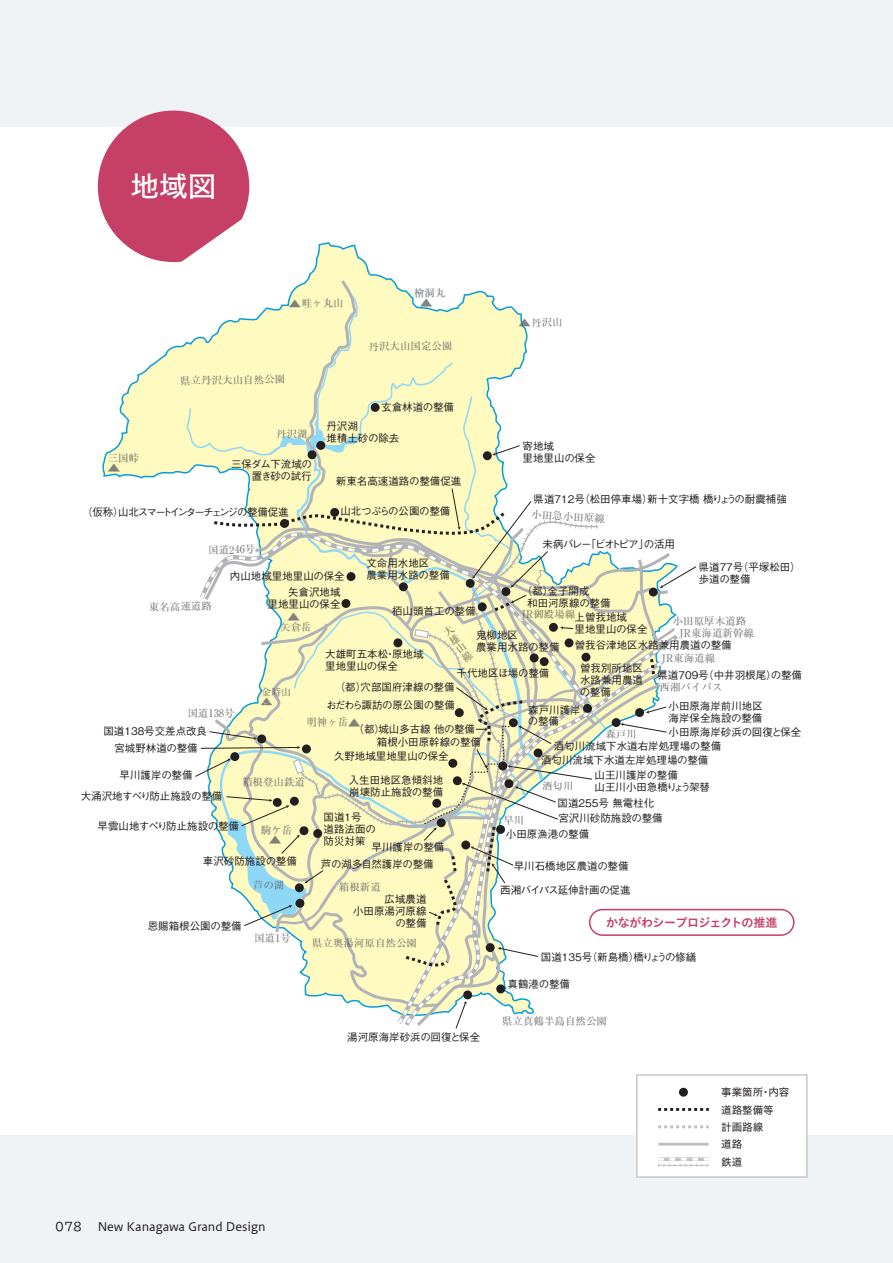
<style>
.page{position:relative;width:893px;height:1263px;background:#f0f3f5}
.page>*{position:absolute;margin:0;border:0;box-sizing:border-box;transform-origin:0 0}
.t1{font:28.65px "Hiragino UD Sans Std N W5";color:#fff}
.t2{font:12px "Hiragino UD Sans Std N W6";letter-spacing:-.045em;color:#c53f67}
.t3{font:11.7px "Hiragino UD Sans Std W4";color:#231f20}
.t4{font:11.7px "TBUD Go Std";color:#231f20}
.t5{font:500 10.5px/12px "Gothic BBB Pro";color:#231f20}
.t6{font:500 10.5px/11.6px "Ryumin Pro";color:#808285}
.t7{font:500 10.5px/12px "Gothic BBB Pro";letter-spacing:-.03em;color:#231f20;text-align:right}
.t8{font:500 10.5px "Ryumin Pro";color:#828175}
.t9{font:500 10.5px "Gothic BBB Pro";letter-spacing:-.16em;color:#231f20}
.t10{font:10.5px/17.4px "Hiragino UD Sans Std N W4";color:#231f20}
.t11{font:500 10.5px "Gothic BBB Pro";letter-spacing:-.115em;color:#231f20}
.t12{font:500 10.5px/10.5px "Ryumin Pro";color:#827f63;text-align:justify}
.t13{font:500 10.5px "Gothic BBB Pro";letter-spacing:-.025em;color:#231f20}
</style>
<div class="page">
<div style="left:0;top:128px;width:893px;height:1007px;background:#fff"></div>
<svg style="left:102px;top:242px;width:291px;height:237px"></svg>
<div style="left:589px;top:909px;width:205px;height:27px;border:2px solid #c53f67;border-radius:13px"></div>
<div style="left:637px;top:1075px;width:170px;height:102px;background:#fff"></div>
<div style="left:636px;top:1074px;width:172px;height:104px;border:2px solid #c7c8ca"></div>
<hr style="left:658px;top:1143px;width:50px;height:2px;background:#bebfc2">
<div style="left:679px;top:1088px;width:9px;height:9px;background:#231f20;border-radius:50%"></div>
<svg style="left:658px;top:1108px;width:51px;height:3px"></svg>
<svg style="left:658px;top:1125px;width:51px;height:3px"></svg>
<hr style="left:658px;top:1157px;width:51px;height:4px;background:#dddede">
<svg style="left:658px;top:1158px;width:51px;height:9px"></svg>
<svg style="left:98px;top:111px;width:151px;height:151px"></svg>
<svg style="left:108px;top:453px;width:31px;height:19px"></svg>
<svg style="left:149px;top:280px;width:597px;height:749px"></svg>
<h1 class="t1" style="left:130px;top:165px;width:88px">地域図</h1>
<p class="t8" style="left:180px;top:373px;width:106px;rotate:-1deg">県立丹沢大山自然公園</p>
<p class="t8" style="left:302px;top:295px;width:43px;rotate:-1deg">畦ヶ丸山</p>
<p class="t8" style="left:368px;top:339px;width:85px;rotate:-1deg">丹沢大山国定公園</p>
<p class="t5" style="left:381px;top:399px;width:74px">玄倉林道の整備</p>
<p class="t5" style="left:326px;top:419px;width:74px">丹沢湖<br>堆積土砂の除去</p>
<p class="t7" style="left:231px;top:456px;width:83px">三保ダム下流域の置き砂の試行</p>
<p class="t9" style="left:82px;top:503px;width:208px">（仮称）山北スマートインターチェンジの整備促進</p>
<p class="t6" style="left:208px;top:543px;width:49px;rotate:-1deg">国道246号</p>
<p class="t5" style="left:336px;top:474px;width:127px">新東名高速道路の整備促進</p>
<p class="t7" style="left:340px;top:503px;width:112px">山北つぶらの公園の整備</p>
<p class="t5" style="left:523px;top:439px;width:74px">寄地域<br>里地里山の保全</p>
<p class="t5" style="left:534px;top:492px;width:255px">県道712号（松田停車場）新十文字橋 橋りょうの耐震補強</p>
<p class="t6" style="left:532px;top:507px;width:75px;rotate:4deg">小田急小田原線</p>
<p class="t11" style="left:543px;top:535px;width:134px">未病バレー「ビオトピア」の活用</p>
<p class="t5" style="left:366px;top:556px;width:85px">文命用水地区<br>農業用水路の整備</p>
<p class="t5" style="left:699px;top:560px;width:104px">県道77号（平塚松田）歩道の整備</p>
<p class="t5" style="left:288px;top:567px;width:58px;line-height:15.6px;text-indent:-58px">内山地域里地里山の保全矢倉沢地域</p>
<p class="t5" style="left:268px;top:596px;width:74px">里地里山の保全</p>
<p class="t5" style="left:527px;top:584px;width:85px;text-indent:-6px">（都）金子開成<br>和田河原線の整備</p>
<p class="t6" style="left:149px;top:600px;width:64px;rotate:-1deg">東名高速道路</p>
<p class="t5" style="left:392px;top:604px;width:85px">栢山頭首工の整備</p>
<p class="t12" style="left:522px;top:608px;width:55px">JR御殿場線</p>
<p class="t5" style="left:575px;top:610px;width:74px">上曽我地域<br>里地里山の保全</p>
<p class="t5" style="left:575px;top:638px;width:158px">曽我谷津地区水路兼用農道の整備</p>
<p class="t6" style="left:679px;top:615px;width:76px;text-indent:-7px">小田原厚木道路<br>JR東海道新幹線</p>
<p class="t6" style="left:661px;top:652px;width:55px">JR東海道線</p>
<p class="t12" style="left:441px;top:629px;width:7px;rotate:-36deg">大雄山線</p>
<p class="t5" style="left:476px;top:628px;width:85px">鬼柳地区<br>農業用水路の整備</p>
<p class="t5" style="left:325px;top:647px;width:100px">大雄町五本松・原地域里地里山の保全</p>
<p class="t5" style="left:457px;top:665px;width:94px">千代地区ほ場の整備</p>
<p class="t5" style="left:580px;top:661px;width:65px;text-align:justify">曽我別所地区水路兼用農道の整備</p>
<p class="t5" style="left:657px;top:668px;width:146px">県道709号（中井羽根尾）の整備</p>
<p class="t5" style="left:335px;top:680px;width:121px">（都）穴部国府津線の整備</p>
<p class="t5" style="left:354px;top:722px;width:123px">（都）城山多古線 他の整備</p>
<p class="t6" style="left:660px;top:681px;width:64px">西湘バイパス</p>
<p class="t7" style="left:326px;top:698px;width:130px">おだわら諏訪の原公園の整備</p>
<p class="t5" style="left:528px;top:704px;width:54px;line-height:10.5px">森戸川護岸の整備</p>
<p class="t5" style="left:669px;top:699px;width:96px">小田原海岸前川地区海岸保全施設の整備</p>
<p class="t5" style="left:669px;top:725px;width:134px">小田原海岸砂浜の回復と保全</p>
<p class="t6" style="left:187px;top:707px;width:49px">国道138号</p>
<p class="t12" style="left:306px;top:716px;width:43px;rotate:-1deg">明神ヶ岳</p>
<p class="t5" style="left:103px;top:723px;width:105px">国道138号交差点改良</p>
<p class="t6" style="left:605px;top:727px;width:33px">森戸川</p>
<p class="t5" style="left:377px;top:735px;width:106px">箱根小田原幹線の整備</p>
<p class="t5" style="left:554px;top:738px;width:169px">酒匂川流域下水道右岸処理場の整備</p>
<p class="t5" style="left:114px;top:740px;width:85px">宮城野林道の整備</p>
<p class="t5" style="left:334px;top:748px;width:116px">久野地域里地里山の保全</p>
<p class="t5" style="left:541px;top:752px;width:169px">酒匂川流域下水道左岸処理場の整備</p>
<p class="t5" style="left:557px;top:795px;width:98px">国道255号 無電柱化</p>
<p class="t5" style="left:120px;top:768px;width:74px">早川護岸の整備</p>
<p class="t5" style="left:594px;top:768px;width:117px">山王川護岸の整備<br>山王川小田急橋りょう架替</p>
<p class="t5" style="left:349px;top:773px;width:96px">入生田地区急傾斜地崩壊防止施設の整備</p>
<p class="t5" style="left:324px;top:810px;width:54px">国道1号<br>道路法面の防災対策</p>
<p class="t8" style="left:242px;top:774px;width:64px">箱根登山鉄道</p>
<p class="t8" style="left:261px;top:822px;width:33px">駒ケ岳</p>
<p class="t6" style="left:542px;top:779px;width:33px">酒匂川</p>
<p class="t5" style="left:81px;top:789px;width:143px">大涌沢地すべり防止施設の整備</p>
<p class="t5" style="left:558px;top:811px;width:106px">宮沢川砂防施設の整備</p>
<p class="t6" style="left:503px;top:814px;width:22px">早川</p>
<p class="t5" style="left:98px;top:818px;width:143px">早雲山地すべり防止施設の整備</p>
<p class="t5" style="left:506px;top:826px;width:85px">小田原漁港の整備</p>
<p class="t5" style="left:372px;top:839px;width:74px">早川護岸の整備</p>
<p class="t5" style="left:203px;top:853px;width:95px">車沢砂防施設の整備</p>
<p class="t7" style="left:321px;top:857px;width:114px">芦の湖多自然護岸の整備</p>
<p class="t8" style="left:253px;top:877px;width:33px">芦の湖</p>
<p class="t5" style="left:148px;top:919px;width:95px">恩賜箱根公園の整備</p>
<p class="t6" style="left:254px;top:931px;width:38px">国道1号</p>
<p class="t8" style="left:339px;top:879px;width:43px">箱根新道</p>
<p class="t5" style="left:353px;top:892px;width:75px;text-align:right">広域農道<br>小田原湯河原線の整備</p>
<p class="t8" style="left:312px;top:934px;width:106px">県立奥湯河原自然公園</p>
<p class="t5" style="left:347px;top:1029px;width:134px">湯河原海岸砂浜の回復と保全</p>
<p class="t5" style="left:514px;top:858px;width:116px">早川石橋地区農道の整備</p>
<p class="t13" style="left:500px;top:881px;width:132px">西湘バイパス延伸計画の促進</p>
<p class="t2" style="left:606px;top:913px;width:173px">かながわシープロジェクトの推進</p>
<p class="t5" style="left:541px;top:950px;width:157px">国道135号（新島橋）橋りょうの修繕</p>
<p class="t5" style="left:508px;top:977px;width:64px">真鶴港の整備</p>
<p class="t6" style="left:502px;top:1014px;width:106px">県立真鶴半島自然公園</p>
<p class="t10" style="left:721px;top:1083px;width:70px">事業箇所・内容道路整備等<br>計画路線<br>道路<br>鉄道</p>
<p class="t4" style="left:55px;top:1217px;width:28px">078</p>
<p class="t3" style="left:98px;top:1217px;width:170px">New Kanagawa Grand Design</p>
</div>
